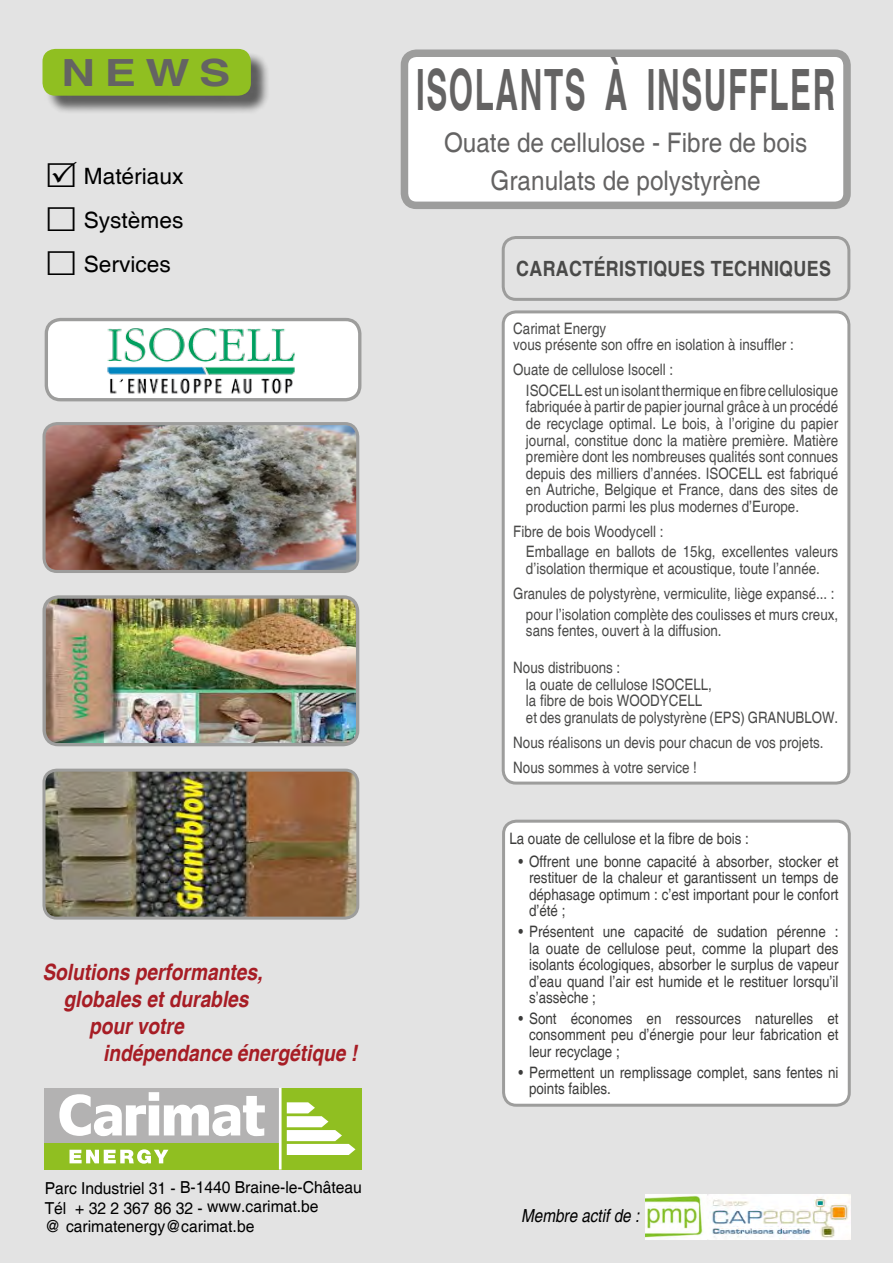
<style>
.page{position:relative;width:893px;height:1263px;background:#e3e3e3}
.page>*{position:absolute;margin:0;border:0;box-sizing:border-box;transform-origin:0 0}
.t1{font:700 57px "Helvetica";letter-spacing:.05em;color:#646363;scale:.55 1}
.t2{font:700 37.5px "Helvetica";color:#646363;scale:1.25 1}
.t3{font:27px/37.5px "Helvetica";color:#646363;text-align:center;scale:.9 1}
.t4{font:italic 700 22.5px "Helvetica";color:#a71d25;scale:.85 1}
.t5{font:22.5px/44.1px "Helvetica";color:#000;text-align:justify}
.t6{font:700 21px "Helvetica";letter-spacing:.02em;color:#4a4a49;scale:.85 1}
.t7{font:italic 18px "Helvetica";color:#000;scale:.85 1}
.t8{font:16.5px/20.7px "Helvetica";color:#000;scale:.95 1}
.t9{font:15.75px/16.5px "Helvetica";color:#4a4a49;scale:.85 1}
.t10{font:15.75px/16.5px "Helvetica";color:#3c3c3b;text-align:justify;scale:.85 1}
</style>
<div class="page">
<div style="left:45px;top:51px;width:225px;height:64px;background:#000;opacity:.59"></div>
<div style="left:43px;top:49px;width:208px;height:47px;background:#90bf21;border-radius:13px"></div>
<div style="left:503px;top:312px;width:346px;height:471px;background:#fff;border-radius:13px"></div>
<div style="left:502px;top:310px;width:348px;height:474px;border:3px solid #9d9d9c;border-radius:13px"></div>
<img style="left:44px;top:426px;width:311px;height:143px">
<div style="left:43px;top:422px;width:316px;height:151px;border:3px solid #9d9d9c;border-radius:13px"></div>
<img style="left:44px;top:770px;width:314px;height:148px">
<div style="left:43px;top:769px;width:316px;height:150px;border:3px solid #9d9d9c;border-radius:13px"></div>
<div style="left:46px;top:320px;width:314px;height:80px;background:#fff;border-radius:14px"></div>
<div style="left:45px;top:318px;width:316px;height:83px;border:3px solid #9d9d9c;border-radius:14px"></div>
<div style="left:504px;top:821px;width:345px;height:284px;background:#fff;border-radius:13px"></div>
<div style="left:502px;top:820px;width:349px;height:287px;border:3px solid #9d9d9c;border-radius:13px"></div>
<div style="left:502px;top:236px;width:348px;height:65px;border:3px solid #9d9d9c;border-radius:13px"></div>
<img style="left:646px;top:1194px;width:204px;height:45px">
<div style="left:280px;top:1088px;width:82px;height:81px;background:#90bf21"></div>
<div style="left:45px;top:1088px;width:235px;height:55px;background:#b3b2b2"></div>
<svg style="left:59px;top:1092px;width:206px;height:44px"></svg>
<div style="left:45px;top:1143px;width:235px;height:26px;background:#90bf21"></div>
<svg style="left:287px;top:1102px;width:68px;height:53px"></svg>
<hr style="left:279px;top:1088px;width:3px;height:81px;background:#fff">
<svg style="left:70px;top:1149px;width:98px;height:15px"></svg>
<div style="left:404px;top:53px;width:443px;height:152px;background:#fff;border-radius:12px"></div>
<div style="left:401px;top:49px;width:450px;height:160px;border:8px solid #9d9d9c;border-radius:12px"></div>
<img style="left:107px;top:328px;width:188px;height:70px">
<img style="left:44px;top:599px;width:314px;height:146px">
<div style="left:43px;top:595px;width:316px;height:151px;border:3px solid #9d9d9c;border-radius:14px"></div>
<h2 class="t2" style="left:62px;top:50px;width:136px">NEWS</h2>
<h3 class="t5" style="left:84px;top:155px;width:101px">Matériaux Systèmes Services</h3>
<h3 class="t4" style="left:42px;top:958px;width:260px">Solutions performantes,</h3>
<h3 class="t4" style="left:64px;top:985px;width:219px">globales et durables</h3>
<h3 class="t4" style="left:89px;top:1012px;width:113px">pour votre</h3>
<h3 class="t4" style="left:103px;top:1039px;width:300px">indépendance énergétique !</h3>
<p class="t8" style="left:45px;top:1178px;width:335px">Parc Industriel 31 - B-1440 Braine-le-Château<br>Tél + 32 2 367 86 32 - www.carimat.be</p>
<p class="t8" style="left:45px;top:1216px;width:222px">@ carimatenergy@carimat.be</p>
<h1 class="t1" style="left:416px;top:56px;width:764px">ISOLANTS À INSUFFLER</h1>
<h3 class="t3" style="left:444px;top:125px;width:405px">Ouate de cellulose - Fibre de bois<br>Granulats de polystyrène</h3>
<h3 class="t6" style="left:516px;top:256px;width:372px">CARACTÉRISTIQUES TECHNIQUES</h3>
<p class="t9" style="left:513px;top:320px;width:332px">Carimat Energy<br>vous présente son offre en isolation à insuffler :</p>
<p class="t9" style="left:526px;top:360px;width:369px;line-height:20.7px;text-indent:-13px">Ouate de cellulose Isocell :<br>ISOCELL est un isolant thermique en fibre cellulosique</p>
<p class="t9" style="left:526px;top:399px;width:369px;text-align:justify">fabriquée à partir de papier journal grâce à un procédé de recyclage optimal. Le bois, à l’origine du papier journal, constitue donc la matière première. Matière première dont les nombreuses qualités sont connues depuis des milliers d’années. ISOCELL est fabriqué en Autriche, Belgique et France, dans des sites de production parmi les plus modernes d’Europe.</p>
<p class="t9" style="left:526px;top:521px;width:369px;line-height:20.7px;text-indent:-13px">Fibre de bois Woodycell :<br>Emballage en ballots de 15kg, excellentes valeurs</p>
<p class="t9" style="left:513px;top:556px;width:380px;line-height:24.9px;text-align:center">d’isolation thermique et acoustique, toute l’année.<br>Granules de polystyrène, vermiculite, liège expansé... :</p>
<p class="t9" style="left:526px;top:606px;width:369px">pour l’isolation complète des coulisses et murs creux, sans fentes, ouvert à la diffusion.</p>
<p class="t9" style="left:526px;top:660px;width:369px;text-indent:-13px">Nous distribuons :<br>la ouate de cellulose ISOCELL,<br>la fibre de bois WOODYCELL<br>et des granulats de polystyrène (EPS) GRANUBLOW.</p>
<p class="t9" style="left:513px;top:730px;width:367px;line-height:25px">Nous réalisons un devis pour chacun de vos projets.<br>Nous sommes à votre service !</p>
<p class="t10" style="left:509px;top:831px;width:283px">La ouate de cellulose et la fibre de bois :</p>
<p class="t10" style="left:529px;top:853px;width:366px;text-indent:-10px">• Offrent une bonne capacité à absorber, stocker et restituer de la chaleur et garantissent un temps de déphasage optimum : c’est important pour le confort d’été ;</p>
<p class="t10" style="left:529px;top:924px;width:366px;text-indent:-10px">• Présentent une capacité de sudation pérenne : la ouate de cellulose peut, comme la plupart des isolants écologiques, absorber le surplus de vapeur d’eau quand l’air est humide et le restituer lorsqu’il s’assèche ;</p>
<p class="t10" style="left:529px;top:1010px;width:366px;text-indent:-10px">• Sont économes en ressources naturelles et consomment peu d’énergie pour leur fabrication et leur recyclage ;</p>
<p class="t10" style="left:529px;top:1064px;width:366px;text-indent:-10px">• Permettent un remplissage complet, sans fentes ni points faibles.</p>
<p class="t7" style="left:521px;top:1206px;width:141px">Membre actif de :</p>
</div>
